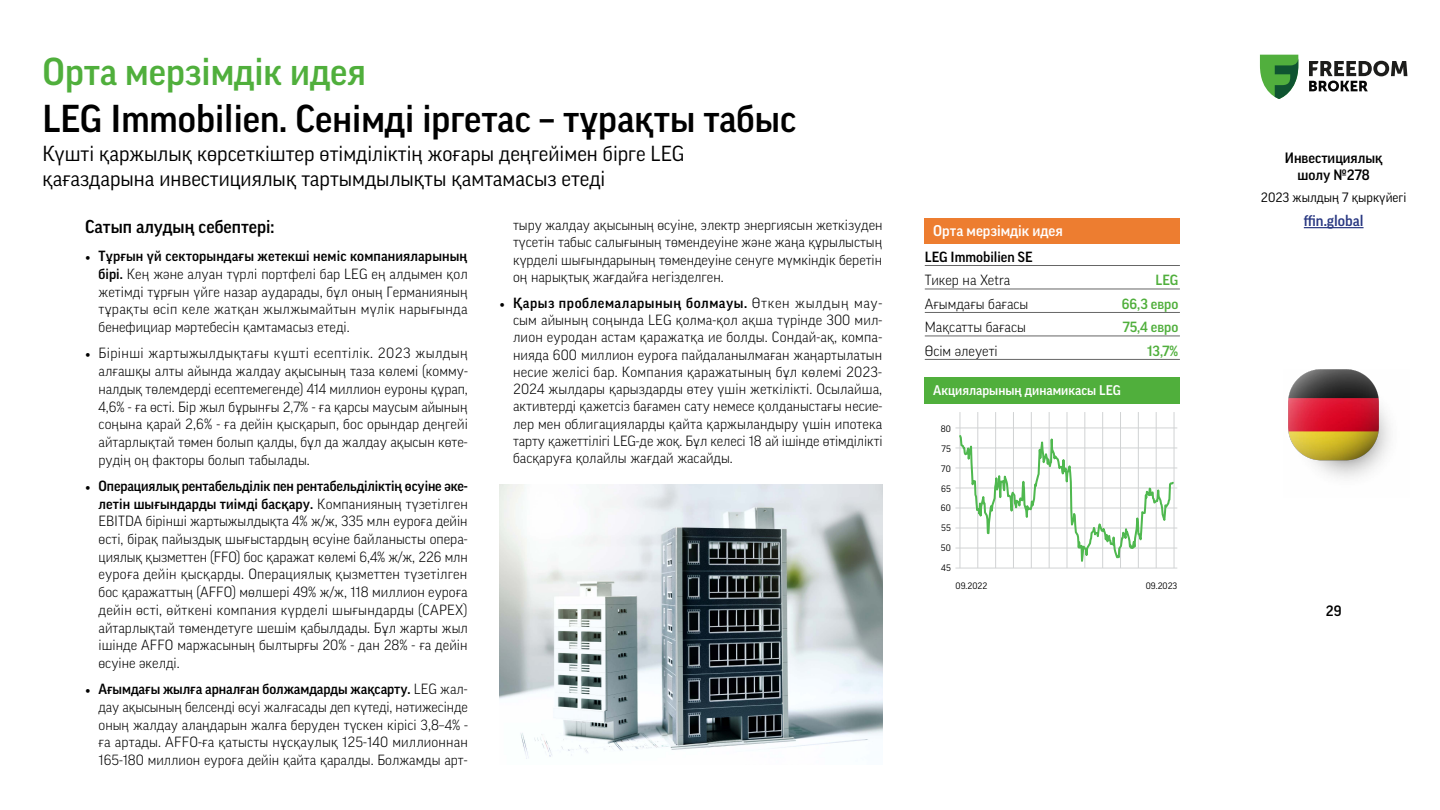
<style>
.page{position:relative;width:1440px;height:810px;background:#fff}
.page>*{position:absolute;margin:0;border:0;box-sizing:border-box;transform-origin:0 0}
.t1{font:500 37.5px "Good Pro";color:#000}
.t2{font:500 37.5px "Good Pro";color:#50af3c}
.t3{font:21px/25.2px "Good Pro";color:#000}
.t4{font:500 18px "Good Pro";color:#000}
.t5{font:500 15px "Good Pro";color:#fff}
.t6{font:500 15px "Good Pro";color:#293882}
.t7{font:500 14.48px/17.4px "Good Pro";color:#000;text-align:center}
.t8{font:300 14.25px/17.7px "Good Pro";color:#000;text-align:justify}
.t9{font:500 14.25px "Good Pro";color:#50af3c}
.t10{font:500 14.25px "Good Pro";color:#000}
.t11{font:500 13.5px "Good Pro";color:#fff}
.t12{font:13.05px "Good Pro";color:#000}
.t13{font:9px/19.8px "Good Pro";color:#000;text-align:justify}
.s1{font-family:"Minion Pro";font-weight:400}
.s2{font-weight:500}
</style>
<div class="page">
<hr style="left:1304px;top:227px;width:60px;height:1px;background:#293882">
<svg style="left:1260px;top:55px;width:38px;height:44px"></svg>
<svg style="left:1309px;top:61px;width:98px;height:31px"></svg>
<img style="left:1288px;top:370px;width:102px;height:108px">
<div style="left:925px;top:377px;width:255px;height:26px;background:#50af3c"></div>
<hr style="left:955px;top:428px;width:222px;height:1px;background:#d1d3d4">
<hr style="left:955px;top:488px;width:222px;height:1px;background:#d1d3d4">
<hr style="left:955px;top:528px;width:222px;height:1px;background:#d1d3d4">
<hr style="left:955px;top:548px;width:222px;height:1px;background:#d1d3d4">
<hr style="left:955px;top:508px;width:222px;height:1px;background:#d1d3d4">
<hr style="left:955px;top:448px;width:222px;height:1px;background:#d1d3d4">
<hr style="left:955px;top:468px;width:222px;height:1px;background:#d1d3d4">
<hr style="left:955px;top:568px;width:222px;height:1px;background:#d1d3d4">
<hr style="left:1138px;top:412px;width:1px;height:156px;background:#d1d3d4">
<hr style="left:1120px;top:412px;width:1px;height:156px;background:#d1d3d4">
<hr style="left:1103px;top:412px;width:1px;height:156px;background:#d1d3d4">
<hr style="left:1085px;top:412px;width:1px;height:156px;background:#d1d3d4">
<hr style="left:1067px;top:412px;width:1px;height:156px;background:#d1d3d4">
<hr style="left:1049px;top:412px;width:1px;height:156px;background:#d1d3d4">
<hr style="left:1031px;top:412px;width:1px;height:156px;background:#d1d3d4">
<hr style="left:1013px;top:412px;width:1px;height:156px;background:#d1d3d4">
<hr style="left:995px;top:412px;width:1px;height:156px;background:#d1d3d4">
<hr style="left:978px;top:412px;width:1px;height:156px;background:#d1d3d4">
<hr style="left:960px;top:412px;width:1px;height:156px;background:#d1d3d4">
<hr style="left:1156px;top:412px;width:1px;height:156px;background:#d1d3d4">
<hr style="left:1174px;top:412px;width:1px;height:156px;background:#d1d3d4">
<svg style="left:960px;top:428px;width:214px;height:141px"></svg>
<div style="left:925px;top:218px;width:255px;height:26px;background:#ed7d30"></div>
<hr style="left:925px;top:265px;width:255px;height:1px;background:#666">
<hr style="left:925px;top:289px;width:255px;height:1px;background:#666">
<hr style="left:925px;top:312px;width:255px;height:1px;background:#666">
<hr style="left:925px;top:336px;width:255px;height:1px;background:#666">
<hr style="left:925px;top:359px;width:255px;height:1px;background:#666">
<img style="left:500px;top:485px;width:382px;height:274px">
<h1 class="t2" style="left:43px;top:50px;width:325px">Орта мерзімдік идея</h1>
<h1 class="t1" style="left:43px;top:97px;width:755px">LEG Immobilien. Сенімді іргетас – тұрақты табыс</h1>
<h2 class="t3" style="left:43px;top:141px;width:643px">Күшті қаржылық көрсеткіштер өтімділіктің жоғары деңгейімен бірге LEG қағаздарына инвестициялық тартымдылықты қамтамасыз етеді</h2>
<p class="t4" style="left:85px;top:216px;width:191px">Сатып алудың себептері:</p>
<p class="t8" style="left:99px;top:247px;width:371px;text-indent:-14px"><span class="s1">•</span> <span class="s2">Тұрғын үй секторындағы жетекші неміс компанияларының бірі.</span> Кең және алуан түрлі портфелі бар LEG ең алдымен қол жетімді тұрғын үйге назар аударады, бұл оның Германияның тұрақты өсіп келе жатқан жылжымайтын мүлік нарығында бенефициар мәртебесін қамтамасыз етеді.</p>
<p class="t8" style="left:99px;top:344px;width:371px;text-indent:-13px"><span class="s1">•</span> Бірінші жартыжылдықтағы күшті есептілік. 2023 жылдың алғашқы алты айында жалдау ақысының таза көлемі (комму&shy;налдық төлемдерді есептемегенде) 414 миллион еуроны құрап, 4,6% - ға өсті. Бір жыл бұрынғы 2,7% - ға қарсы маусым айының соңына қарай 2,6% - ға дейін қысқарып, бос орындар деңгейі айтарлықтай төмен болып қалды, бұл да жалдау ақысын көте&shy;рудің оң факторы болып табылады.</p>
<p class="t8" style="left:99px;top:477px;width:371px;text-indent:-13px"><span class="s1">•</span> <span class="s2">Операциялық рентабельділік пен рентабельділіктің өсуіне әке&shy;летін шығындарды тиімді басқару.</span> Компанияның түзетілген EBITDA бірінші жартыжылдықта 4% ж/ж, 335 млн еуроға дейін өсті, бірақ пайыздық шығыстардың өсуіне байланысты опера&shy;циялық қызметтен (FFO) бос қаражат көлемі 6,4% ж/ж, 226 млн еуроға дейін қысқарды. Операциялық қызметтен түзетілген бос қаражаттың (AFFO) мөлшері 49% ж/ж, 118 миллион еуроға дейін өсті, өйткені компания күрделі шығындарды (CAPEX) айтарлықтай төмендетуге шешім қабылдады. Бұл жарты жыл ішінде AFFO маржасының былтырғы 20% - дан 28% - ға дейін өсуіне әкелді.</p>
<p class="t8" style="left:99px;top:680px;width:371px;text-indent:-13px"><span class="s1">•</span> <span class="s2">Ағымдағы жылға арналған болжамдарды жақсарту.</span> LEG жал&shy;дау ақысының белсенді өсуі жалғасады деп күтеді, нәтижесінде оның жалдау алаңдарын жалға беруден түскен кірісі 3,8–4% - ға артады. AFFO-ға қатысты нұсқаулық 125-140 миллионнан 165-180 миллион еуроға дейін қайта қаралды. Болжамды арт-</p>
<p class="t8" style="left:513px;top:216px;width:371px;line-height:17.3px">тыру жалдау ақысының өсуіне, электр энергиясын жеткізуден түсетін табыс салығының төмендеуіне және жаңа құрылыстың күрделі шығындарының төмендеуіне сенуге мүмкіндік беретін оң нарықтық жағдайға негізделген.</p>
<p class="t8" style="left:513px;top:294px;width:371px;line-height:17.3px;text-indent:-13px"><span class="s1">•</span> <span class="s2">Қарыз проблемаларының болмауы.</span> Өткен жылдың мау&shy;сым айының соңында LEG қолма-қол ақша түрінде 300 мил&shy;лион еуродан астам қаражатқа ие болды. Сондай-ақ, компа&shy;нияда 600 миллион еуроға пайдаланылмаған жаңартылатын несие желісі бар. Компания қаражатының бұл көлемі 2023- 2024 жылдары қарыздарды өтеу үшін жеткілікті. Осылайша, активтерді қажетсіз бағамен сату немесе қолданыстағы несие&shy;лер мен облигацияларды қайта қаржыландыру үшін ипотека тарту қажеттілігі LEG-де жоқ. Бұл келесі 18 ай ішінде өтімділікті басқаруға қолайлы жағдай жасайды.</p>
<p class="t5" style="left:933px;top:223px;width:131px">Орта мерзімдік идея</p>
<p class="t10" style="left:925px;top:249px;width:109px">LEG Immobilien SE</p>
<p class="t8" style="left:925px;top:271px;width:87px">Тикер на Xetra</p>
<p class="t9" style="left:1156px;top:272px;width:24px">LEG</p>
<p class="t8" style="left:925px;top:295px;width:105px">Ағымдағы бағасы</p>
<p class="t9" style="left:1122px;top:296px;width:58px">66,3 евро</p>
<p class="t8" style="left:925px;top:318px;width:103px">Мақсатты бағасы</p>
<p class="t9" style="left:1123px;top:319px;width:57px">75,4 евро</p>
<p class="t8" style="left:925px;top:342px;width:74px">Өсім әлеуеті</p>
<p class="t9" style="left:1147px;top:343px;width:33px">13,7%</p>
<p class="t11" style="left:933px;top:383px;width:189px">Акцияларының динамикасы LEG</p>
<p class="t13" style="left:941px;top:419px;width:12px">80<br>75<br>70<br>65<br>60<br>55<br>50<br>45</p>
<p class="t13" style="left:956px;top:576px;width:33px">09.2022</p>
<p class="t13" style="left:1146px;top:576px;width:33px">09.2023</p>
<p class="t7" style="left:1285px;top:149px;width:99px">Инвестициялық шолу №278</p>
<p class="t12" style="left:1261px;top:190px;width:147px">2023 жылдың 7 қыркүйегі</p>
<p class="t6" style="left:1304px;top:212px;width:61px">ffin.global</p>
<p class="t7" style="left:1326px;top:602px;width:17px">29</p>
</div>
